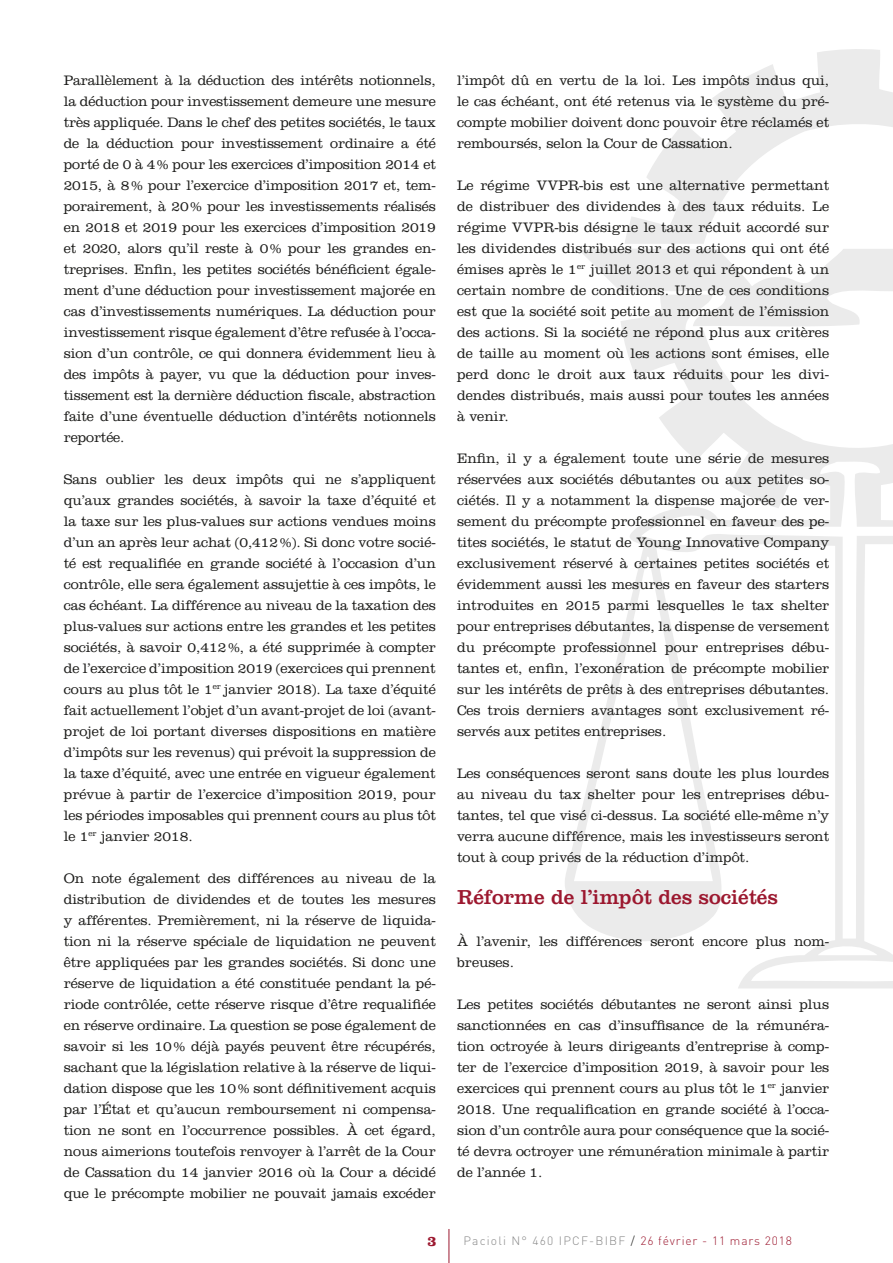
<style>
.page{position:relative;width:893px;height:1263px;background:#fff}
.page>*{position:absolute;margin:0;border:0;box-sizing:border-box;transform-origin:0 0}
.t1{font:21px "Clarendon LT Std";color:#9c182f}
.t2{font:700 14.85px "Clarendon LT Std";color:#9c182f}
.t3{font:300 14.25px/21px "Clarendon LT Std";letter-spacing:-.005em;color:#1d1d1b;text-align:justify}
.t4{font:300 12px "DIN";letter-spacing:.085em;color:#878787}
.s1{color:#1d1d1b}
.s2{color:#9c182f}
</style>
<div class="page">
<svg style="left:565px;top:49px;width:328px;height:939px"></svg>
<hr style="left:449px;top:1229px;width:1px;height:34px;background:#9c182f">
<p class="t3" style="left:64px;top:70px;width:374px">Parallèlement à la déduction des intérêts notionnels, la déduction pour investissement demeure une mesure très appliquée. Dans le chef des petites sociétés, le taux de la déduction pour investissement ordinaire a été porté de 0 à 4% pour les exercices d’imposition 2014 et 2015, à 8% pour l’exercice d’imposition 2017 et, tem&shy;porairement, à 20% pour les investissements réalisés en 2018 et 2019 pour les exercices d’imposition 2019 et 2020, alors qu’il reste à 0% pour les grandes en&shy;treprises. Enfin, les petites sociétés bénéficient égale&shy;ment d’une déduction pour investissement majorée en cas d’investissements numériques. La déduction pour investissement risque également d’être refusée à l’occa&shy;sion d’un contrôle, ce qui donnera évidemment lieu à des impôts à payer, vu que la déduction pour inves&shy;tissement est la dernière déduction fiscale, abstraction faite d’une éventuelle déduction d’intérêts notionnels reportée.</p>
<p class="t3" style="left:64px;top:469px;width:374px">Sans oublier les deux impôts qui ne s’appliquent qu’aux grandes sociétés, à savoir la taxe d’équité et la taxe sur les plus-values sur actions vendues moins d’un an après leur achat (0,412%). Si donc votre socié&shy;té est requalifiée en grande société à l’occasion d’un contrôle, elle sera également assujettie à ces impôts, le cas échéant. La différence au niveau de la taxation des plus-values sur actions entre les grandes et les petites sociétés, à savoir 0,412%, a été supprimée à compter de l’exercice d’imposition 2019 (exercices qui prennent cours au plus tôt le 1<sup>er</sup> janvier 2018). La taxe d’équité fait actuellement l’objet d’un avant-projet de loi (avant&shy;projet de loi portant diverses dispositions en matière d’impôts sur les revenus) qui prévoit la suppression de la taxe d’équité, avec une entrée en vigueur également prévue à partir de l’exercice d’imposition 2019, pour les périodes imposables qui prennent cours au plus tôt le 1<sup>er</sup> janvier 2018.</p>
<p class="t3" style="left:64px;top:868px;width:374px">On note également des différences au niveau de la distribution de dividendes et de toutes les mesures y afférentes. Premièrement, ni la réserve de liquida&shy;tion ni la réserve spéciale de liquidation ne peuvent être appliquées par les grandes sociétés. Si donc une réserve de liquidation a été constituée pendant la pé&shy;riode contrôlée, cette réserve risque d’être requalifiée en réserve ordinaire. La question se pose également de savoir si les 10% déjà payés peuvent être récupérés, sachant que la législation relative à la réserve de liqui&shy;dation dispose que les 10% sont définitivement acquis par l’État et qu’aucun remboursement ni compensa&shy;tion ne sont en l’occurrence possibles. À cet égard, nous aimerions toutefois renvoyer à l’arrêt de la Cour de Cassation du 14 janvier 2016 où la Cour a décidé que le précompte mobilier ne pouvait jamais excéder</p>
<p class="t3" style="left:457px;top:70px;width:374px">l’impôt dû en vertu de la loi. Les impôts indus qui, le cas échéant, ont été retenus via le système du pré&shy;compte mobilier doivent donc pouvoir être réclamés et remboursés, selon la Cour de Cassation.</p>
<p class="t3" style="left:457px;top:175px;width:374px">Le régime VVPR-bis est une alternative permettant de distribuer des dividendes à des taux réduits. Le régime VVPR-bis désigne le taux réduit accordé sur les dividendes distribués sur des actions qui ont été émises après le 1<sup>er</sup> juillet 2013 et qui répondent à un certain nombre de conditions. Une de ces conditions est que la société soit petite au moment de l’émission des actions. Si la société ne répond plus aux critères de taille au moment où les actions sont émises, elle perd donc le droit aux taux réduits pour les divi&shy;dendes distribués, mais aussi pour toutes les années à venir.</p>
<p class="t3" style="left:457px;top:448px;width:374px">Enfin, il y a également toute une série de mesures réservées aux sociétés débutantes ou aux petites so&shy;ciétés. Il y a notamment la dispense majorée de ver&shy;sement du précompte professionnel en faveur des pe&shy;tites sociétés, le statut de Young Innovative Company exclusivement réservé à certaines petites sociétés et évidemment aussi les mesures en faveur des starters introduites en 2015 parmi lesquelles le tax shelter pour entreprises débutantes, la dispense de versement du précompte professionnel pour entreprises débu&shy;tantes et, enfin, l’exonération de précompte mobilier sur les intérêts de prêts à des entreprises débutantes.<br>Ces trois derniers avantages sont exclusivement ré&shy;servés aux petites entreprises.</p>
<p class="t3" style="left:457px;top:763px;width:374px">Les conséquences seront sans doute les plus lourdes au niveau du tax shelter pour les entreprises débu&shy;tantes, tel que visé ci-dessus. La société elle-même n’y verra aucune différence, mais les investisseurs seront tout à coup privés de la réduction d’impôt.</p>
<h1 class="t1" style="left:457px;top:885px;width:322px">Réforme de l’impôt des sociétés</h1>
<p class="t3" style="left:457px;top:931px;width:374px">À l’avenir, les différences seront encore plus nom&shy;breuses.</p>
<p class="t3" style="left:457px;top:994px;width:374px">Les petites sociétés débutantes ne seront ainsi plus sanctionnées en cas d’insuffisance de la rémunéra&shy;tion octroyée à leurs dirigeants d’entreprise à comp&shy;ter de l’exercice d’imposition 2019, à savoir pour les exercices qui prennent cours au plus tôt le 1<sup>er</sup> janvier 2018. Une requalification en grande société à l’occa&shy;sion d’un contrôle aura pour conséquence que la socié&shy;té devra octroyer une rémunération minimale à partir de l’année 1.</p>
<p class="t2" style="left:427px;top:1232px;width:11px">3</p>
<p class="t4" style="left:463px;top:1233px;width:330px">Pacioli N° 460 IPCF-BIBF <span class="s1">/</span> <span class="s2">26 février - 11 mars 2018</span></p>
</div>
